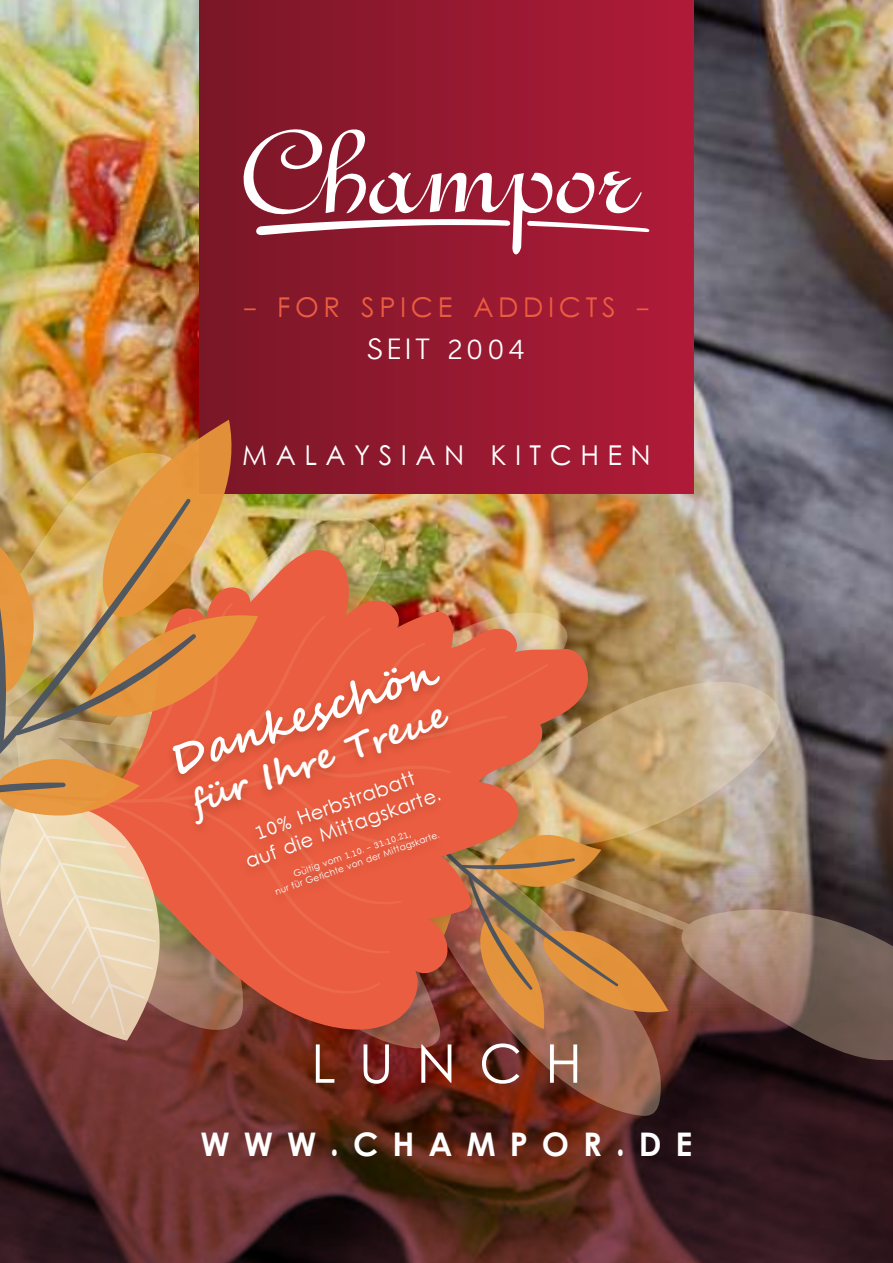
<style>
.page{position:relative;width:893px;height:1263px;background:#fff}
.page>*{position:absolute;margin:0;border:0;box-sizing:border-box;transform-origin:0 0}
.t1{font:53.4px "Levenim";letter-spacing:.43em;color:#fff}
.t2{font:700 43.5px "Segoe Script";color:#fff}
.t3{font:700 36px "Segoe Script";color:#fff}
.t4{font:700 32.55px "Levenim";letter-spacing:.43em;color:#fff}
.t5{font:27.3px "Levenim";letter-spacing:.17em;color:#eb5d40}
.t6{font:27.3px "Levenim";letter-spacing:.31em;color:#fff}
.t7{font:27.3px "OPTI Futura Ag Mite Four";color:#fff;scale:1.1 1}
.t8{font:19.5px/23.4px "Levenim";color:#fff;text-align:center}
.t9{font:9px/10.5px "Levenim";color:#fff;text-align:center}
.s1{font-family:"Museo Sans 300"}
</style>
<div class="page">
<img style="left:0;top:0;width:893px;height:451px">
<svg style="left:0;top:1116px;width:893px;height:147px;background:#492220"></svg>
<img style="left:0;top:451px;width:893px;height:665px">
<div style="left:200px;top:0;width:493px;height:493px;background:linear-gradient(to right,#791726,#b01a39)"></div>
<svg style="left:243px;top:129px;width:406px;height:126px;background:#a74154"></svg>
<img style="left:0;top:420px;width:668px;height:621px">
<h3 class="t5" style="left:244px;top:291px;width:407px">- FOR SPICE ADDICTS -</h3>
<h3 class="t7" style="left:368px;top:333px;width:144px">SEIT <span class="s1">2004</span></h3>
<h3 class="t6" style="left:242px;top:439px;width:410px">MALAYSIAN KITCHEN</h3>
<h2 class="t2" style="left:159px;top:731px;width:284px;rotate:-20deg">Dankeschön</h2>
<h3 class="t3" style="left:182px;top:778px;width:271px;rotate:-20deg">für Ihre Treue</h3>
<h3 class="t8" style="left:235px;top:831px;width:207px;rotate:-20deg">10% Herbstrabatt auf die Mittagskarte.</h3>
<p class="t9" style="left:270px;top:877px;width:175px;rotate:-19deg">Gultig vom 1.10. - 31.10.21,<br>nur fur Gerichte von der Mittagskarte.</p>
<h1 class="t1" style="left:311px;top:1032px;width:272px">LUNCH</h1>
<h3 class="t4" style="left:201px;top:1125px;width:493px">WWW.CHAMPOR.DE</h3>
</div>
